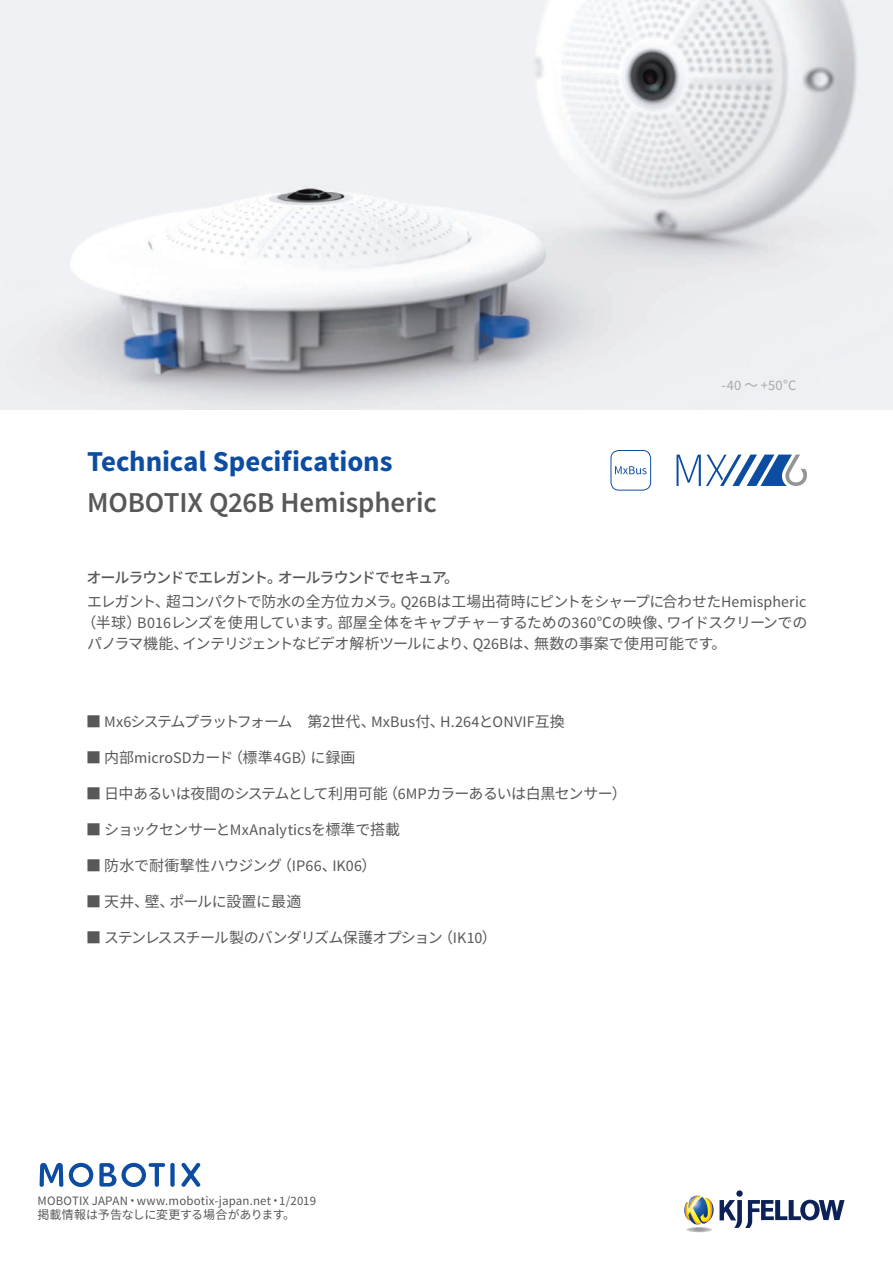
<style>
.page{position:relative;width:893px;height:1263px;background:#fff}
.page>*{position:absolute;margin:0;border:0;box-sizing:border-box;transform-origin:0 0}
.t1{font:700 28.95px "Source Sans Pro";letter-spacing:-.005em;color:#0d4da1}
.t2{font:600 28.95px "Source Sans Pro";letter-spacing:-.005em;color:#57585a}
.t3{font:15px "Noto Sans CJ Kjp";letter-spacing:-.045em;color:#57585a}
.t4{font:15px "Noto Sans CJ Kjp";letter-spacing:-.1em;color:#57585a}
.t5{font:500 15px "Noto Sans CJ Kjp";letter-spacing:-.07em;color:#57585a}
.t6{font:15px "Noto Sans CJ Kjp";letter-spacing:-.01em;color:#57585a}
.t7{font:15px "Noto Sans CJ Kjp";letter-spacing:-.005em;color:#57585a}
.t8{font:15px "Noto Sans CJ Kjp";letter-spacing:-.02em;color:#57585a}
.t9{font:14.4px "Source Sans Pro";color:#a8a9ad}
.t10{font:12.9px "Source Sans Pro";letter-spacing:.01em;color:#57585a}
.t11{font:12px "Noto Sans CJ Kjp";letter-spacing:-.015em;color:#57585a}
.s1{font-family:"Noto Sans CJ Kjp";font-size:13.5px}
.s2{font-family:"Source Sans Pro";font-size:16.05px}
.s3{font-family:"Noto Sans CJ Kjp";font-size:12px}
</style>
<div class="page">
<img style="left:0;top:0;width:893px;height:410px">
<svg style="left:676px;top:455px;width:131px;height:31px"></svg>
<div style="left:611px;top:450px;width:40px;height:41px;border:1px solid #0d4da1;border-radius:8px"></div>
<svg style="left:615px;top:466px;width:32px;height:8px"></svg>
<div style="left:736px;top:1190px;width:7px;height:7px;background:#0c2156;border-radius:3px"></div>
<svg style="left:684px;top:1195px;width:160px;height:33px"></svg>
<svg style="left:686px;top:1227px;width:26px;height:5px"></svg>
<svg style="left:40px;top:1163px;width:23px;height:24px"></svg>
<div style="left:170px;top:1163px;width:5px;height:24px;background:#0d4da1;border-radius:2px"></div>
<svg style="left:181px;top:1163px;width:19px;height:24px"></svg>
<svg style="left:69px;top:1163px;width:24px;height:24px"></svg>
<svg style="left:99px;top:1163px;width:66px;height:24px"></svg>
<h1 class="t1" style="left:87px;top:443px;width:307px">Technical Specifications</h1>
<h1 class="t2" style="left:87px;top:484px;width:351px">MOBOTIX Q26B Hemispheric</h1>
<p class="t5" style="left:86px;top:569px;width:374px">オールラウンドでエレガント。オールラウンドでセキュア。</p>
<p class="t9" style="left:722px;top:376px;width:76px">-40 <span class="s1">～</span> +50<span class="s1">°</span>C</p>
<p class="t3" style="left:87px;top:593px;width:721px">エレガント、超コンパクトで防水の全方位カメラ。<span class="s2">Q26B</span>は工場出荷時にピントをシャープに合わせた<span class="s2">Hemispheric</span></p>
<p class="t3" style="left:81px;top:614px;width:728px">（半球）<span class="s2">B016</span>レンズを使用しています。部屋全体をキャプチャ－するための<span class="s2">360</span>℃の映像、ワイドスクリーンでの</p>
<p class="t3" style="left:87px;top:635px;width:641px">パノラマ機能、インテリジェントなビデオ解析ツールにより、<span class="s2">Q26B</span>は、無数の事案で使用可能です。</p>
<p class="t4" style="left:86px;top:713px;width:480px">■ <span class="s2">Mx6</span>システムプラットフォーム　第<span class="s2">2</span>世代、<span class="s2">MxBus</span>付、<span class="s2">H.264</span>と<span class="s2">ONVIF</span>互換</p>
<p class="t7" style="left:86px;top:749px;width:271px">■ 内部<span class="s2">microSD</span>カード（標準<span class="s2">4GB</span>）に録画</p>
<p class="t3" style="left:86px;top:785px;width:542px">■ 日中あるいは夜間のシステムとして利用可能（<span class="s2">6MP</span>カラーあるいは白黒センサー）</p>
<p class="t3" style="left:86px;top:821px;width:315px">■ ショックセンサーと<span class="s2">MxAnalytics</span>を標準で搭載</p>
<p class="t6" style="left:86px;top:857px;width:292px">■ 防水で耐衝撃性ハウジング（<span class="s2">IP66</span>、<span class="s2">IK06</span>）</p>
<p class="t8" style="left:86px;top:893px;width:217px">■ 天井、壁、ポールに設置に最適</p>
<p class="t3" style="left:86px;top:929px;width:412px">■ ステンレススチール製のバンダリズム保護オプション（<span class="s2">IK10</span>）</p>
<p class="t10" style="left:38px;top:1192px;width:280px">MOBOTIX JAPAN<span class="s3">・</span>www.mobotix-japan.net<span class="s3">・</span>1/2019</p>
<p class="t11" style="left:38px;top:1208px;width:259px">掲載情報は予告なしに変更する場合があります。</p>
</div>
